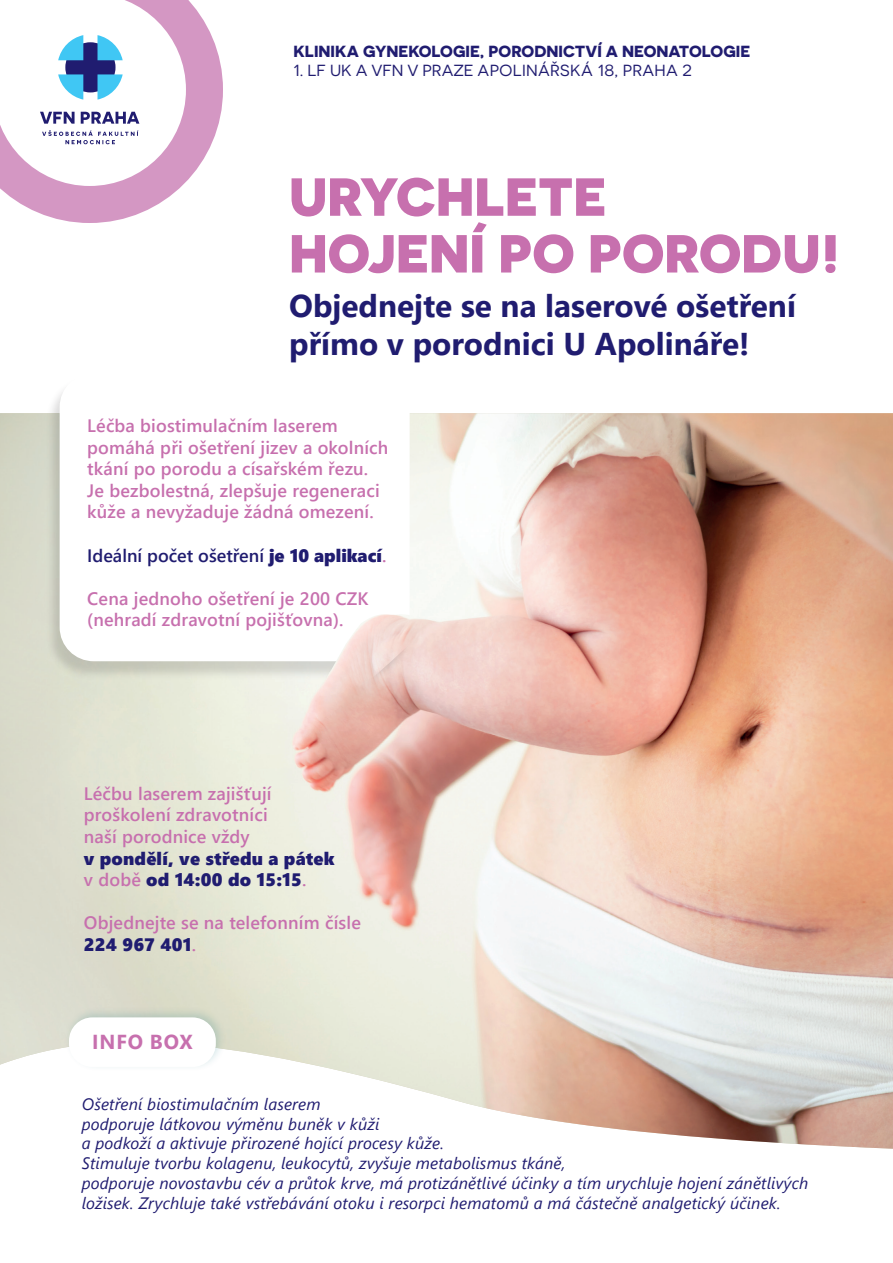
<style>
.page{position:relative;width:893px;height:1263px;background:#fff}
.page>*{position:absolute;margin:0;border:0;box-sizing:border-box;transform-origin:0 0}
.t1{font:800 53.4px "Novecentosanswide";color:#c770ae}
.t2{font:700 31.5px/37.5px "Segoe UI";color:#201c70}
.t3{font:700 20.25px "Segoe UI";letter-spacing:.045em;color:#c770ae}
.t4{font:600 18px/21.6px "Segoe UI";letter-spacing:.01em;color:#c770ae}
.t5{font:18px "Segoe UI Black";letter-spacing:.01em;color:#201c70}
.t6{font:600 18px "Segoe UI";color:#201c70}
.t7{font:italic 16.5px/19.8px "Segoe UI";letter-spacing:.01em;color:#201c70}
.t8{font:700 16.05px "Novecentosanswide";color:#201c70}
.t9{font:16.05px "Novecentosanswide";letter-spacing:.02em;color:#201c70}
.s1{font-family:"Segoe UI Black";font-weight:400}
.s2{color:#c770ae}
.s3{font-family:"Segoe UI";font-weight:600;color:#c770ae}
</style>
<div class="page">
<svg style="left:0;top:0;width:223px;height:223px"></svg>
<div style="left:0;top:0;width:43px;height:75px;background:#fff"></div>
<div style="left:0;top:0;width:87px;height:24px;background:#fff"></div>
<img style="left:0;top:413px;width:893px;height:736px">
<div style="left:64px;top:1006px;width:163px;height:66px;background:#207c88;opacity:.2"></div>
<div style="left:69px;top:1017px;width:147px;height:50px;background:#fff;border-radius:23px"></div>
<div style="left:45px;top:376px;width:366px;height:304px;background:#231f20;opacity:.16"></div>
<div style="left:60px;top:373px;width:350px;height:288px;background:#fff;border-radius:34px"></div>
<img style="left:318px;top:613px;width:116px;height:85px">
<p class="t8" style="left:294px;top:41px;width:458px">KLINIKA GYNEKOLOGIE, PORODNICTVÍ A NEONATOLOGIE</p>
<p class="t9" style="left:294px;top:61px;width:400px">1. LF UK A VFN V PRAZE APOLINÁŘSKÁ 18, PRAHA 2</p>
<p class="t1" style="left:289px;top:163px;width:319px">URYCHLETE</p>
<p class="t1" style="left:289px;top:220px;width:553px">HOJENÍ PO PORODU!</p>
<p class="t2" style="left:289px;top:285px;width:508px">Objednejte se na laserové ošetření přímo v porodnici U Apolináře!</p>
<p class="t4" style="left:87px;top:413px;width:252px">Léčba biostimulačním laserem</p>
<p class="t4" style="left:87px;top:435px;width:303px">pomáhá při ošetření jizev a okolních tkání po porodu a císařském řezu.</p>
<p class="t4" style="left:87px;top:478px;width:294px">Je bezbolestná, zlepšuje regeneraci kůže a nevyžaduje žádná omezení.</p>
<p class="t6" style="left:87px;top:538px;width:301px">Ideální počet ošetření <span class="s1">je 10 aplikací</span><span class="s2">.</span></p>
<p class="t4" style="left:87px;top:586px;width:283px">Cena jednoho ošetření je 200 CZK</p>
<p class="t4" style="left:87px;top:608px;width:258px">(nehradí zdravotní pojišťovna).</p>
<p class="t4" style="left:84px;top:781px;width:189px">Léčbu laserem zajišťují</p>
<p class="t4" style="left:84px;top:803px;width:185px">proškolení zdravotníci</p>
<p class="t4" style="left:84px;top:824px;width:167px">naší porodnice vždy</p>
<p class="t5" style="left:84px;top:845px;width:252px">v pondělí, ve středu a pátek</p>
<p class="t5" style="left:84px;top:867px;width:224px"><span class="s3">v době</span> od 14:00 do 15:15<span class="s3">.</span></p>
<p class="t4" style="left:84px;top:911px;width:279px">Objednejte se na telefonním čísle</p>
<p class="t5" style="left:84px;top:931px;width:114px">224 967 401<span class="s3">.</span></p>
<p class="t3" style="left:92px;top:1023px;width:102px">INFO BOX</p>
<p class="t7" style="left:82px;top:1091px;width:240px">Ošetření biostimulačním laserem</p>
<p class="t7" style="left:82px;top:1111px;width:299px">podporuje látkovou výměnu buněk v kůži</p>
<p class="t7" style="left:82px;top:1131px;width:364px">a podkoží a aktivuje přirozené hojící procesy kůže.</p>
<p class="t7" style="left:82px;top:1151px;width:485px">Stimuluje tvorbu kolagenu, leukocytů, zvyšuje metabolismus tkáně,</p>
<p class="t7" style="left:82px;top:1170px;width:728px">podporuje novostavbu cév a průtok krve, má protizánětlivé účinky a tím urychluje hojení zánětlivých ložisek. Zrychluje také vstřebávání otoku i resorpci hematomů a má částečně analgetický účinek.</p>
</div>
